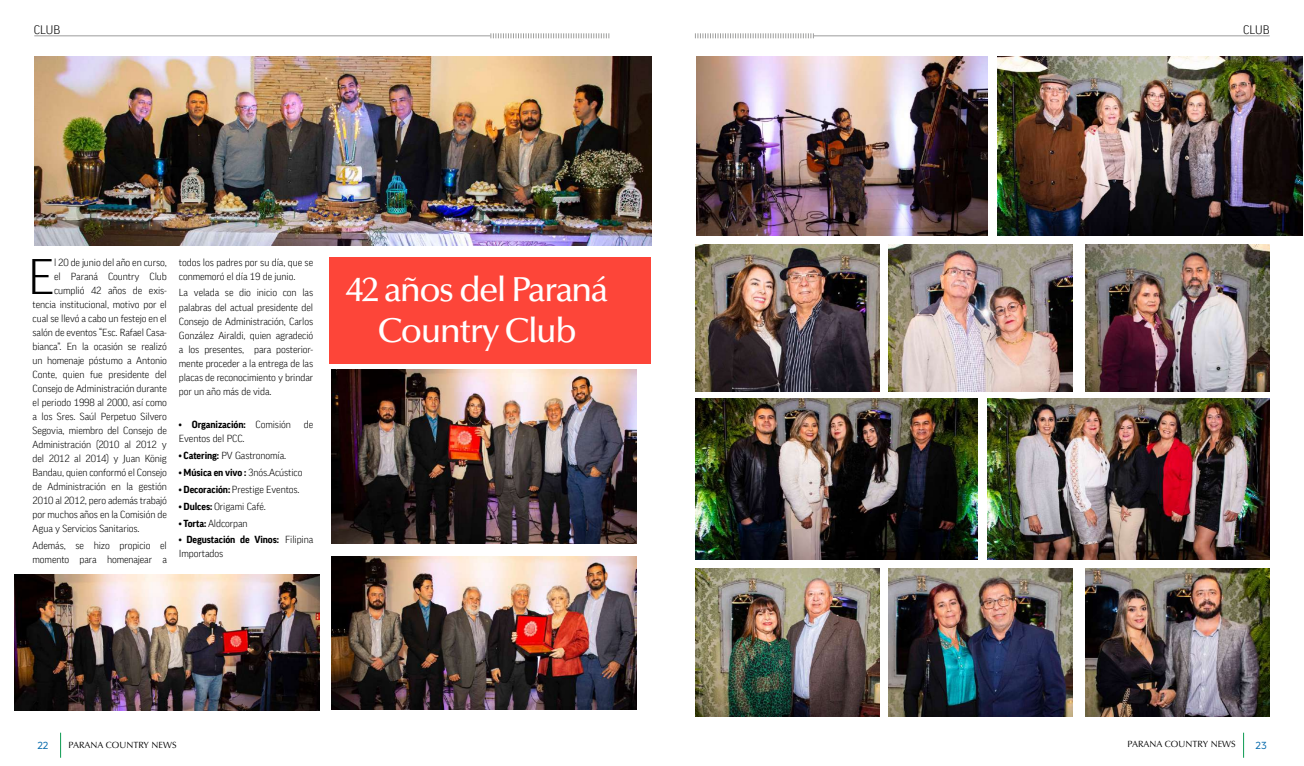
<style>
.page{position:relative;width:1304px;height:766px;background:#fff}
.page>*{position:absolute;margin:0;border:0;box-sizing:border-box;transform-origin:0 0}
.t1{font:300 48.6px "FF Good Pro";color:#000}
.t2{font:500 34.8px/41.7px "Optima LT Std";letter-spacing:-.05em;color:#fff;text-align:center}
.t3{font:300 12px "FF Good Pro";color:#000}
.t4{font:300 10px/14px "FF Good Pro";letter-spacing:-.01em;color:#000}
.t5{font:700 10px/14px "FF Good Pro";letter-spacing:-.01em;color:#000}
.t6{font:10px "Uni Neue";color:#066aac}
.t7{font:9px "Optima LT Std";color:#000}
.s1{font-weight:300}
.s2{font-weight:700}
</style>
<div class="page">
<svg style="left:60px;top:732px;width:1px;height:25px"></svg>
<svg style="left:1243px;top:732px;width:1px;height:25px"></svg>
<hr style="left:34px;top:35px;width:456px;height:1px;background:#9d9d9c">
<svg style="left:490px;top:33px;width:119px;height:5px"></svg>
<hr style="left:814px;top:35px;width:456px;height:1px;background:#9d9d9c">
<svg style="left:695px;top:33px;width:119px;height:5px"></svg>
<img style="left:34px;top:57px;width:618px;height:188px">
<div style="left:329px;top:257px;width:322px;height:107px;background:#fd4539"></div>
<img style="left:15px;top:574px;width:305px;height:136px">
<img style="left:332px;top:369px;width:304px;height:174px">
<img style="left:696px;top:57px;width:291px;height:178px">
<img style="left:695px;top:244px;width:185px;height:148px">
<img style="left:695px;top:568px;width:185px;height:148px">
<img style="left:695px;top:398px;width:283px;height:161px">
<img style="left:987px;top:398px;width:283px;height:161px">
<img style="left:889px;top:244px;width:184px;height:148px">
<img style="left:889px;top:568px;width:184px;height:148px">
<img style="left:1086px;top:244px;width:184px;height:148px">
<img style="left:1086px;top:568px;width:184px;height:148px">
<img style="left:998px;top:57px;width:305px;height:178px">
<img style="left:332px;top:556px;width:304px;height:153px">
<p class="t3" style="left:34px;top:23px;width:28px">CLUB</p>
<p class="t3" style="left:1243px;top:23px;width:28px">CLUB</p>
<h1 class="t1" style="left:28px;top:248px;width:28px">E</h1>
<p class="t4" style="left:54px;top:255px;width:114px">l 20 de junio del año en curso,</p>
<p class="t4" style="left:54px;top:269px;width:114px">el Paraná Country Club</p>
<p class="t4" style="left:54px;top:283px;width:114px">cumplió 42 años de exis-</p>
<p class="t4" style="left:33px;top:297px;width:136px">tencia institucional, motivo por el</p>
<p class="t4" style="left:33px;top:311px;width:136px">cual se llevó a cabo un festejo en el</p>
<p class="t4" style="left:33px;top:325px;width:136px">salón de eventos “Esc. Rafael Casa-</p>
<p class="t4" style="left:33px;top:339px;width:136px">bianca”. En la ocasión se realizó</p>
<p class="t4" style="left:33px;top:353px;width:136px">un homenaje póstumo a Antonio</p>
<p class="t4" style="left:33px;top:367px;width:136px">Conte, quien fue presidente del</p>
<p class="t4" style="left:33px;top:381px;width:136px">Consejo de Administración durante</p>
<p class="t4" style="left:33px;top:395px;width:136px">el periodo 1998 al 2000, así como</p>
<p class="t4" style="left:33px;top:409px;width:136px">a los Sres. Saúl Perpetuo Silvero</p>
<p class="t4" style="left:33px;top:423px;width:136px">Segovia, miembro del Consejo de</p>
<p class="t4" style="left:33px;top:437px;width:136px">Administración (2010 al 2012 y</p>
<p class="t4" style="left:33px;top:451px;width:136px">del 2012 al 2014) y Juan König</p>
<p class="t4" style="left:33px;top:465px;width:136px">Bandau, quien conformó el Consejo</p>
<p class="t4" style="left:33px;top:479px;width:136px">de Administración en la gestión</p>
<p class="t4" style="left:33px;top:493px;width:136px">2010 al 2012, pero además trabajó</p>
<p class="t4" style="left:33px;top:507px;width:136px">por muchos años en la Comisión de</p>
<p class="t4" style="left:33px;top:521px;width:108px">Agua y Servicios Sanitarios.</p>
<p class="t4" style="left:33px;top:538px;width:136px">Además, se hizo propicio el momento para homenajear a</p>
<p class="t4" style="left:179px;top:255px;width:136px">todos los padres por su día, que se conmemoró el día 19 de junio.</p>
<p class="t4" style="left:179px;top:286px;width:136px;text-align:justify">La velada se dio inicio con las palabras del actual presidente del Consejo de Administración, Carlos González Airaldi, quien agradeció a los presentes, para posterior&shy;mente proceder a la entrega de las placas de reconocimiento y brindar por un año más de vida.</p>
<p class="t5" style="left:179px;top:417px;width:113px">• Organización: <span class="s1">Comisión</span></p>
<p class="t4" style="left:304px;top:417px;width:11px">de</p>
<p class="t4" style="left:179px;top:431px;width:67px">Eventos del PCC.</p>
<p class="t4" style="left:179px;top:448px;width:109px"><span class="s2">• Catering:</span> PV Gastronomía.</p>
<p class="t5" style="left:179px;top:465px;width:125px">• Música en vivo : <span class="s1">3nós.Acústico</span></p>
<p class="t4" style="left:179px;top:482px;width:122px"><span class="s2">• Decoración:</span> Prestige Eventos.</p>
<p class="t4" style="left:179px;top:499px;width:89px"><span class="s2">• Dulces:</span> Origami Café.</p>
<p class="t4" style="left:179px;top:515px;width:70px"><span class="s2">• Torta:</span> Aldcorpan</p>
<p class="t5" style="left:179px;top:532px;width:136px">• Degustación de Vinos: <span class="s1">Filipina<br>Importados</span></p>
<h2 class="t2" style="left:346px;top:269px;width:264px">42 años del Paraná<br>Country Club</h2>
<p class="t6" style="left:37px;top:738px;width:13px">22</p>
<p class="t7" style="left:69px;top:739px;width:110px">PARANA COUNTRY NEWS</p>
<p class="t7" style="left:1128px;top:739px;width:110px">PARANA COUNTRY NEWS</p>
<p class="t6" style="left:1255px;top:738px;width:13px">23</p>
</div>
